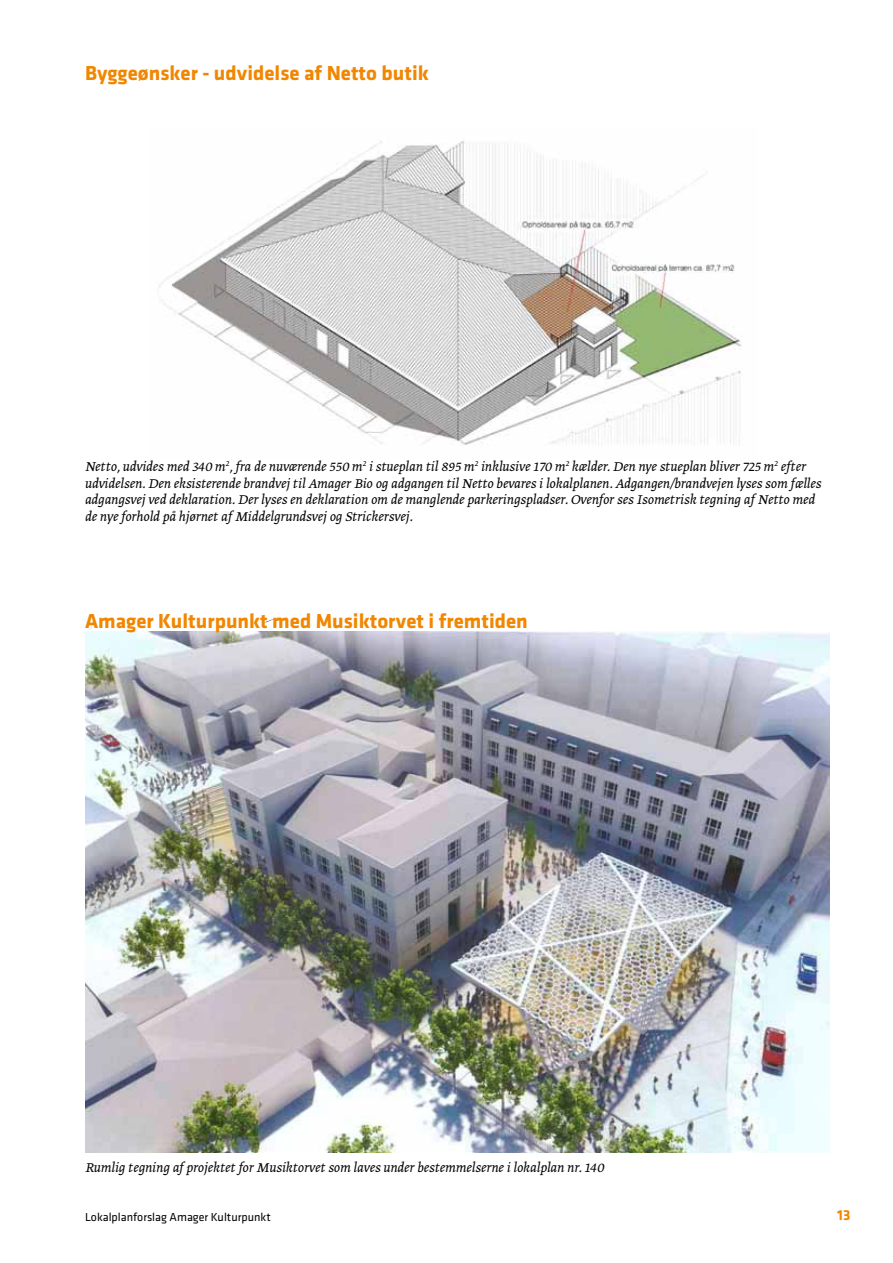
<style>
.page{position:relative;width:893px;height:1263px;background:#fff}
.page>*{position:absolute;margin:0;border:0;box-sizing:border-box;transform-origin:0 0}
.t1{font:700 21px "Klavika";color:#f18700}
.t2{font:italic 300 15px/16.5px "Greta Text";color:#000}
.t3{font:700 15px "Klavika";color:#f18700}
.t4{font:12px "Klavika";color:#000}
</style>
<div class="page">
<img style="left:85px;top:631px;width:744px;height:522px">
<img style="left:159px;top:140px;width:583px;height:306px">
<h1 class="t1" style="left:85px;top:64px;width:345px">Byggeønsker - udvidelse af Netto butik</h1>
<p class="t2" style="left:85px;top:459px;width:738px">Netto, udvides med 340 m<sup>2</sup>, fra de nuværende 550 m<sup>2</sup> i stueplan til 895 m<sup>2</sup> inklusive 170 m<sup>2</sup> kælder. Den nye stueplan bliver 725 m<sup>2</sup> efter udvidelsen. Den eksisterende brandvej til Amager Bio og adgangen til Netto bevares i lokalplanen. Adgangen/brandvejen lyses som fælles adgangsvej ved deklaration. Der lyses en deklaration om de manglende parkeringspladser. Ovenfor ses Isometrisk tegning af Netto med de nye forhold på hjørnet af Middelgrundsvej og Strickersvej.</p>
<h1 class="t1" style="left:85px;top:612px;width:444px">Amager Kulturpunkt med Musiktorvet i fremtiden</h1>
<p class="t2" style="left:85px;top:1160px;width:521px">Rumlig tegning af projektet for Musiktorvet som laves under bestemmelserne i lokalplan nr. 140</p>
<p class="t4" style="left:85px;top:1212px;width:187px">Lokalplanforslag Amager Kulturpunkt</p>
<p class="t3" style="left:837px;top:1209px;width:15px">13</p>
</div>
